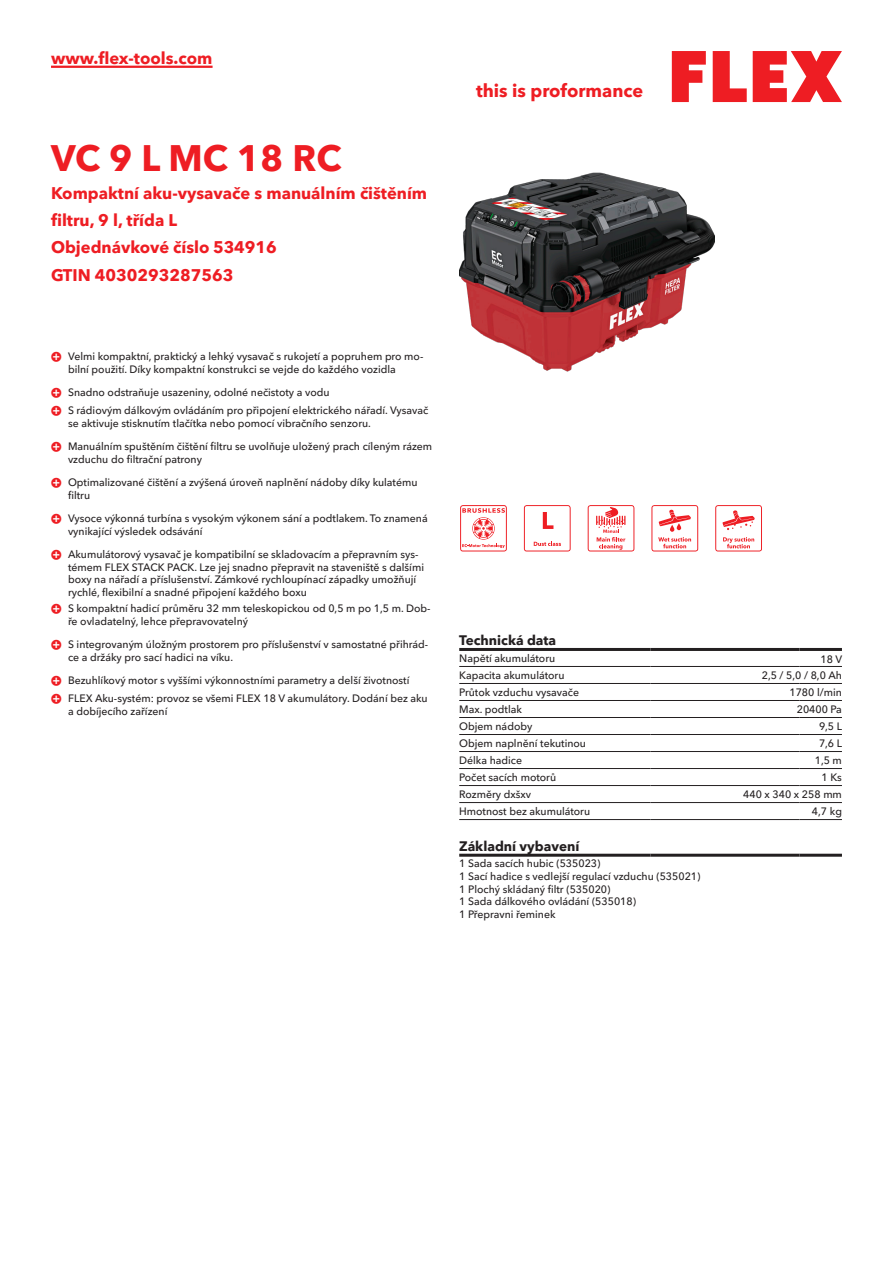
<style>
.page{position:relative;width:893px;height:1263px;background:#fff}
.page>*{position:absolute;margin:0;border:0;box-sizing:border-box;transform-origin:0 0}
.CB_AF_Product-name{font:700 36px "Avenir Next W1 G";color:#ee1d23}
.t1{font:700 18px "Avenir Next W1 G";color:#ee1d23}
.CB_AF_Product-short{font:700 16.5px/27px "Avenir Next W1 G";color:#ee1d23}
.CB_AF_Order-number{font:700 16.5px "Avenir Next W1 G";color:#ee1d23}
.CB_AF_Table-headline{font:700 13.5px "Avenir Next W1 G";color:#231f20}
.CB_AF_Table-specific{font:500 10.5px/12.6px "Avenir Next W1 G";color:#231f20}
</style>
<div class="page">
<svg style="left:672px;top:51px;width:34px;height:51px"></svg>
<svg style="left:713px;top:51px;width:34px;height:51px"></svg>
<svg style="left:753px;top:51px;width:89px;height:51px"></svg>
<hr style="left:51px;top:66px;width:162px;height:2px;background:#ee1d23">
<img style="left:459px;top:172px;width:255px;height:200px">
<hr style="left:459px;top:666px;width:192px;height:1px;background:#231f20">
<hr style="left:651px;top:666px;width:148px;height:1px;background:#231f20">
<hr style="left:799px;top:666px;width:43px;height:1px;background:#231f20">
<hr style="left:459px;top:683px;width:192px;height:1px;background:#231f20">
<hr style="left:651px;top:683px;width:148px;height:1px;background:#231f20">
<hr style="left:799px;top:683px;width:43px;height:1px;background:#231f20">
<hr style="left:459px;top:700px;width:192px;height:1px;background:#231f20">
<hr style="left:651px;top:700px;width:148px;height:1px;background:#231f20">
<hr style="left:799px;top:700px;width:43px;height:1px;background:#231f20">
<hr style="left:459px;top:717px;width:192px;height:1px;background:#231f20">
<hr style="left:651px;top:717px;width:148px;height:1px;background:#231f20">
<hr style="left:799px;top:717px;width:43px;height:1px;background:#231f20">
<hr style="left:459px;top:734px;width:192px;height:1px;background:#231f20">
<hr style="left:651px;top:734px;width:148px;height:1px;background:#231f20">
<hr style="left:799px;top:734px;width:43px;height:1px;background:#231f20">
<hr style="left:459px;top:751px;width:192px;height:1px;background:#231f20">
<hr style="left:651px;top:751px;width:148px;height:1px;background:#231f20">
<hr style="left:799px;top:751px;width:43px;height:1px;background:#231f20">
<hr style="left:459px;top:768px;width:192px;height:1px;background:#231f20">
<hr style="left:651px;top:768px;width:148px;height:1px;background:#231f20">
<hr style="left:799px;top:768px;width:43px;height:1px;background:#231f20">
<hr style="left:459px;top:785px;width:192px;height:1px;background:#231f20">
<hr style="left:651px;top:785px;width:148px;height:1px;background:#231f20">
<hr style="left:799px;top:785px;width:43px;height:1px;background:#231f20">
<hr style="left:459px;top:802px;width:192px;height:1px;background:#231f20">
<hr style="left:651px;top:802px;width:148px;height:1px;background:#231f20">
<hr style="left:799px;top:802px;width:43px;height:1px;background:#231f20">
<hr style="left:459px;top:819px;width:192px;height:1px;background:#231f20">
<hr style="left:651px;top:819px;width:148px;height:1px;background:#231f20">
<hr style="left:799px;top:819px;width:43px;height:1px;background:#231f20">
<hr style="left:459px;top:648px;width:192px;height:3px;background:#231f20">
<hr style="left:651px;top:648px;width:148px;height:3px;background:#231f20">
<hr style="left:799px;top:648px;width:43px;height:3px;background:#231f20">
<hr style="left:459px;top:854px;width:192px;height:3px;background:#231f20">
<hr style="left:651px;top:854px;width:148px;height:3px;background:#231f20">
<hr style="left:799px;top:854px;width:43px;height:3px;background:#231f20">
<svg style="left:460px;top:505px;width:47px;height:46px"></svg>
<svg style="left:524px;top:505px;width:47px;height:46px"></svg>
<svg style="left:588px;top:505px;width:46px;height:46px"></svg>
<svg style="left:651px;top:505px;width:47px;height:46px"></svg>
<svg style="left:715px;top:505px;width:47px;height:46px"></svg>
<h3 class="CB_AF_Product-short" style="left:51px;top:43px;width:163px">www.flex-tools.com</h3>
<p class="CB_AF_Product-name" style="left:51px;top:130px;width:292px">VC 9 L MC 18 RC</p>
<p class="CB_AF_Product-short" style="left:51px;top:178px;width:378px">Kompaktní aku-vysavače s manuálním čištěním filtru, 9 l, třída L</p>
<p class="CB_AF_Order-number" style="left:51px;top:234px;width:227px">Objednávkové číslo 534916</p>
<p class="CB_AF_Order-number" style="left:51px;top:262px;width:184px">GTIN 4030293287563</p>
<h2 class="t1" style="left:476px;top:77px;width:169px">this is proformance</h2>
<p class="CB_AF_Table-specific" style="left:68px;top:349px;width:357px">Velmi kompaktní, praktický a lehký vysavač s rukojetí a popruhem pro mo&shy;bilní použití. Díky kompaktní konstrukci se vejde do každého vozidla</p>
<p class="CB_AF_Table-specific" style="left:68px;top:385px;width:263px">Snadno odstraňuje usazeniny, odolné nečistoty a vodu</p>
<p class="CB_AF_Table-specific" style="left:68px;top:403px;width:362px">S rádiovým dálkovým ovládáním pro připojení elektrického nářadí. Vysavač se aktivuje stisknutím tlačítka nebo pomocí vibračního senzoru.</p>
<p class="CB_AF_Table-specific" style="left:68px;top:439px;width:366px">Manuálním spuštěním čištění filtru se uvolňuje uložený prach cíleným rázem vzduchu do filtrační patrony</p>
<p class="CB_AF_Table-specific" style="left:68px;top:475px;width:351px">Optimalizované čištění a zvýšená úroveň naplnění nádoby díky kulatému filtru</p>
<p class="CB_AF_Table-specific" style="left:68px;top:511px;width:361px">Vysoce výkonná turbína s vysokým výkonem sání a podtlakem. To znamená vynikající výsledek odsávání</p>
<p class="CB_AF_Table-specific" style="left:68px;top:547px;width:358px">Akumulátorový vysavač je kompatibilní se skladovacím a přepravním sys&shy;témem FLEX STACK PACK. Lze jej snadno přepravit na staveniště s dalšími boxy na nářadí a příslušenství. Zámkové rychloupínací západky umožňují rychlé, flexibilní a snadné připojení každého boxu</p>
<p class="CB_AF_Table-specific" style="left:68px;top:601px;width:364px">S kompaktní hadicí průměru 32 mm teleskopickou od 0,5 m po 1,5 m. Dob&shy;ře ovladatelný, lehce přepravovatelný</p>
<p class="CB_AF_Table-specific" style="left:68px;top:637px;width:362px">S integrovaným úložným prostorem pro příslušenství v samostatné přihrád&shy;ce a držáky pro sací hadici na víku.</p>
<p class="CB_AF_Table-specific" style="left:68px;top:673px;width:343px">Bezuhlíkový motor s vyššími výkonnostními parametry a delší životností</p>
<p class="CB_AF_Table-specific" style="left:68px;top:691px;width:361px">FLEX Aku-systém: provoz se všemi FLEX 18 V akumulátory. Dodání bez aku a dobíjecího zařízení</p>
<p class="CB_AF_Table-headline" style="left:459px;top:630px;width:98px">Technická data</p>
<p class="CB_AF_Table-specific" style="left:459px;top:651px;width:97px">Napětí akumulátoru</p>
<p class="CB_AF_Table-specific" style="left:820px;top:652px;width:23px">18 V</p>
<p class="CB_AF_Table-specific" style="left:459px;top:668px;width:107px">Kapacita akumulátoru</p>
<p class="CB_AF_Table-specific" style="left:762px;top:668px;width:82px">2,5 / 5,0 / 8,0 Ah</p>
<p class="CB_AF_Table-specific" style="left:459px;top:685px;width:121px">Průtok vzduchu vysavače</p>
<p class="CB_AF_Table-specific" style="left:789px;top:685px;width:54px">1780 l/min</p>
<p class="CB_AF_Table-specific" style="left:459px;top:702px;width:64px">Max. podtlak</p>
<p class="CB_AF_Table-specific" style="left:797px;top:702px;width:47px">20400 Pa</p>
<p class="CB_AF_Table-specific" style="left:459px;top:719px;width:75px">Objem nádoby</p>
<p class="CB_AF_Table-specific" style="left:819px;top:719px;width:25px">9,5 L</p>
<p class="CB_AF_Table-specific" style="left:459px;top:736px;width:128px">Objem naplnění tekutinou</p>
<p class="CB_AF_Table-specific" style="left:819px;top:736px;width:25px">7,6 L</p>
<p class="CB_AF_Table-specific" style="left:459px;top:753px;width:64px">Délka hadice</p>
<p class="CB_AF_Table-specific" style="left:815px;top:753px;width:29px">1,5 m</p>
<p class="CB_AF_Table-specific" style="left:459px;top:770px;width:98px">Počet sacích motorů</p>
<p class="CB_AF_Table-specific" style="left:821px;top:770px;width:22px">1 Ks</p>
<p class="CB_AF_Table-specific" style="left:459px;top:787px;width:73px">Rozměry dxšxv</p>
<p class="CB_AF_Table-specific" style="left:743px;top:787px;width:100px">440 x 340 x 258 mm</p>
<p class="CB_AF_Table-specific" style="left:459px;top:804px;width:132px">Hmotnost bez akumulátoru</p>
<p class="CB_AF_Table-specific" style="left:812px;top:804px;width:32px">4,7 kg</p>
<p class="CB_AF_Table-headline" style="left:459px;top:835px;width:122px">Základní vybavení</p>
<p class="CB_AF_Table-specific" style="left:459px;top:856px;width:243px">1 Sada sacích hubic (535023)<br>1 Sací hadice s vedlejší regulací vzduchu (535021)<br>1 Plochý skládaný filtr (535020)<br>1 Sada dálkového ovládání (535018)<br>1 Přepravni řeminek</p>
</div>
